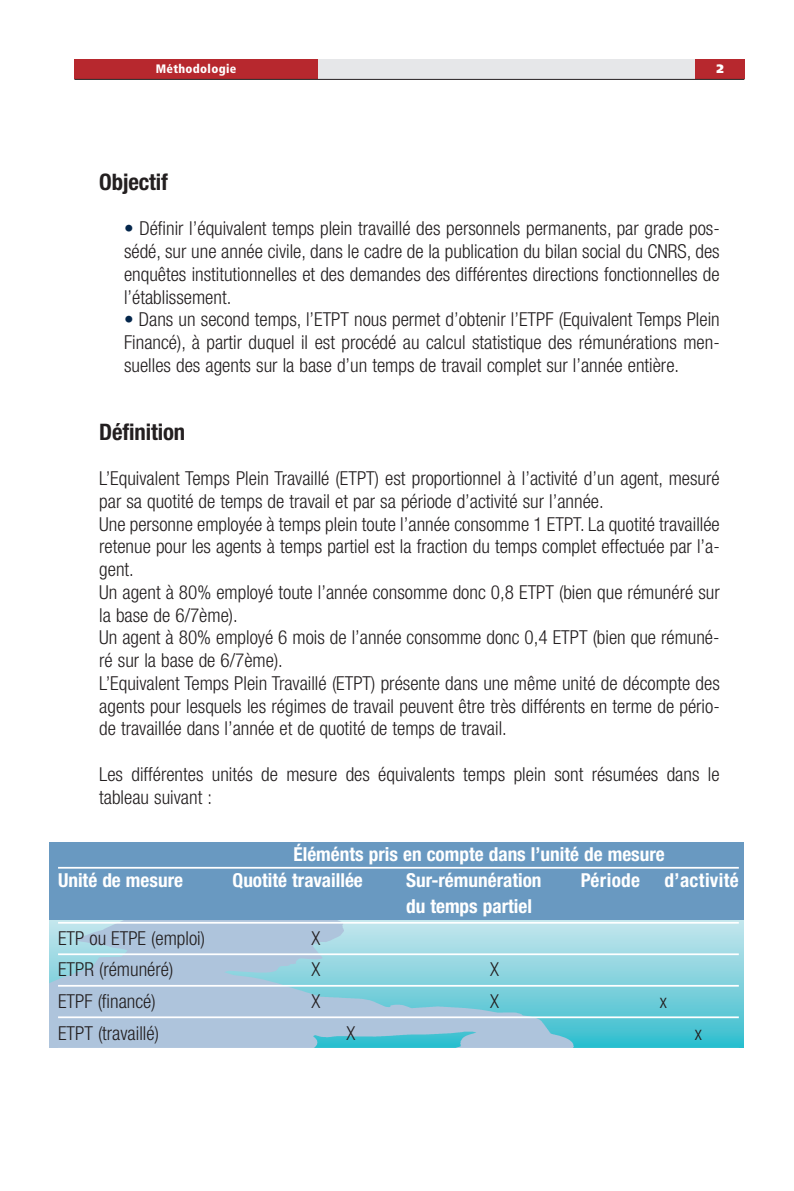
<style>
.page{position:relative;width:794px;height:1191px;background:#fff}
.page>*{position:absolute;margin:0;border:0;box-sizing:border-box;transform-origin:0 0}
.t1{font:700 condensed 22.75px "Helvetica Neue LT Std";letter-spacing:-.005em;color:#231f20}
.t2{font:300 condensed 19.25px/22.8px "Helvetica Neue LT Std";color:#231f20;text-align:justify}
.t3{font:700 condensed 19.25px "Helvetica Neue LT Std";color:#fff}
.t4{font:700 condensed 19.25px "Helvetica Neue LT Std";letter-spacing:.02em;color:#fff}
.t5{font:900 condensed 12.25px "Frutiger LT Std";letter-spacing:.025em;color:#fff}
.t6{font:900 12.25px "Frutiger LT Std";color:#fff}
.s1{color:#04264b}
</style>
<div class="page">
<div style="left:107px;top:60px;width:593px;height:19px;background:#e6e7e9"></div>
<div style="left:74px;top:60px;width:243px;height:19px;background:#b7282e"></div>
<div style="left:694px;top:60px;width:50px;height:19px;background:#b7282e"></div>
<hr style="left:74px;top:79px;width:670px;height:1px;background:#231f20">
<svg style="left:711px;top:921px;width:33px;height:126px;background:#7ed1dd"></svg>
<img style="left:49px;top:921px;width:662px;height:126px">
<div style="left:49px;top:842px;width:695px;height:78px;background:#6999c1"></div>
<hr style="left:58px;top:867px;width:681px;height:1px;background:#fff">
<hr style="left:58px;top:922px;width:681px;height:1px;background:#fff">
<hr style="left:58px;top:953px;width:681px;height:2px;background:#fff">
<hr style="left:58px;top:985px;width:681px;height:1px;background:#fff">
<hr style="left:58px;top:1016px;width:681px;height:2px;background:#fff">
<p class="t5" style="left:156px;top:64px;width:82px">Méthodologie</p>
<p class="t6" style="left:716px;top:64px;width:9px">2</p>
<p class="t1" style="left:99px;top:174px;width:70px">Objectif</p>
<p class="t2" style="left:124px;top:219px;width:597px"><span class="s1">•</span> Définir l’équivalent temps plein travaillé des personnels permanents, par grade pos&shy;sédé, sur une année civile, dans le cadre de la publication du bilan social du CNRS, des enquêtes institutionnelles et des demandes des différentes directions fonctionnelles de l’établissement.</p>
<p class="t2" style="left:124px;top:310px;width:597px"><span class="s1">•</span> Dans un second temps, l’ETPT nous permet d’obtenir l’ETPF (Equivalent Temps Plein Financé), à partir duquel il est procédé au calcul statistique des rémunérations men&shy;suelles des agents sur la base d’un temps de travail complet sur l’année entière.</p>
<p class="t1" style="left:99px;top:423px;width:88px">Définition</p>
<p class="t2" style="left:99px;top:468px;width:622px;text-align:left">L’Equivalent Temps Plein Travaillé (ETPT) est proportionnel à l’activité d’un agent, mesuré par sa quotité de temps de travail et par sa période d’activité sur l’année.<br>Une personne employée à temps plein toute l’année consomme 1 ETPT. La quotité travaillée retenue pour les agents à temps partiel est la fraction du temps complet effectuée par l’a&shy;gent.<br>Un agent à 80% employé toute l’année consomme donc 0,8 ETPT (bien que rémunéré sur la base de 6/7ème).<br>Un agent à 80% employé 6 mois de l’année consomme donc 0,4 ETPT (bien que rémuné&shy;ré sur la base de 6/7ème).<br>L’Equivalent Temps Plein Travaillé (ETPT) présente dans une même unité de décompte des agents pour lesquels les régimes de travail peuvent être très différents en terme de pério&shy;de travaillée dans l’année et de quotité de temps de travail.</p>
<p class="t2" style="left:99px;top:764px;width:622px">Les différentes unités de mesure des équivalents temps plein sont résumées dans le tableau suivant :</p>
<p class="t3" style="left:293px;top:847px;width:373px">Éléménts pris en compte dans l’unité de mesure</p>
<p class="t3" style="left:58px;top:873px;width:126px">Unité de mesure</p>
<p class="t3" style="left:233px;top:873px;width:132px">Quotité travaillée</p>
<p class="t3" style="left:406px;top:873px;width:137px">Sur-rémunération</p>
<p class="t4" style="left:581px;top:873px;width:61px">Période</p>
<p class="t4" style="left:664px;top:873px;width:76px">d’activité</p>
<p class="t3" style="left:406px;top:899px;width:127px">du temps partiel</p>
<p class="t2" style="left:58px;top:928px;width:148px">ETP ou ETPE (emploi)</p>
<p class="t2" style="left:312px;top:928px;width:10px">X</p>
<p class="t2" style="left:58px;top:960px;width:117px">ETPR (rémunéré)</p>
<p class="t2" style="left:312px;top:960px;width:10px">X</p>
<p class="t2" style="left:490px;top:960px;width:10px">X</p>
<p class="t2" style="left:58px;top:991px;width:99px">ETPF (financé)</p>
<p class="t2" style="left:312px;top:991px;width:10px">X</p>
<p class="t2" style="left:490px;top:991px;width:10px">X</p>
<p class="t2" style="left:660px;top:991px;width:9px">x</p>
<p class="t2" style="left:58px;top:1021px;width:102px">ETPT (travaillé)</p>
<p class="t2" style="left:346px;top:1023px;width:10px">X</p>
<p class="t2" style="left:695px;top:1023px;width:9px">x</p>
</div>
